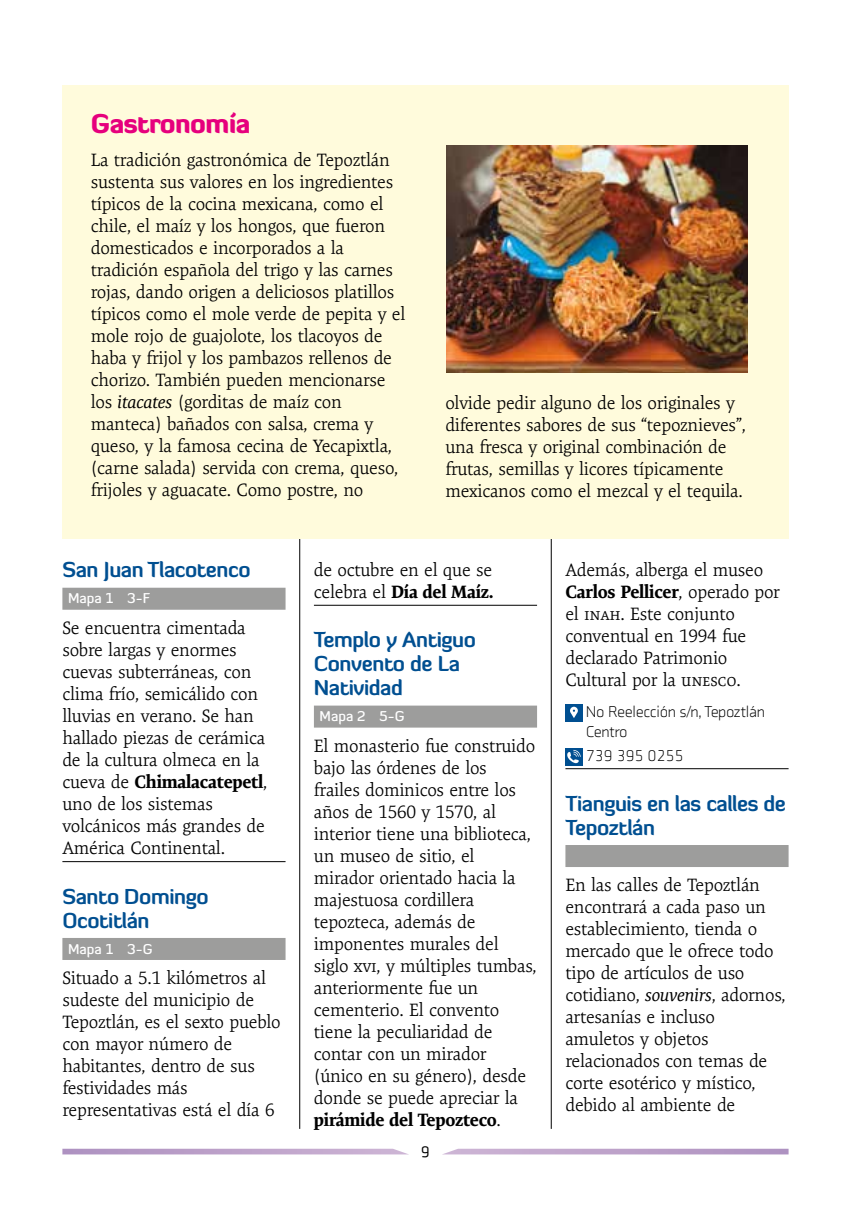
<style>
.page{position:relative;width:851px;height:1231px;background:#fff}
.page>*{position:absolute;margin:0;border:0;box-sizing:border-box;transform-origin:0 0}
.t1{font:900 26px "Diavlo";letter-spacing:-.02em;color:#e6007d}
.t2{font:700 21px/24px "Diavlo";letter-spacing:-.02em;color:#004f91}
.t3{font:300 18px/22px "Expo Serif Pro";letter-spacing:-.02em;color:#000}
.t4{font:300 16px/20px "Axia";letter-spacing:-.025em;color:#000}
.t5{font:16px "Axia";color:#000}
.t6{font:500 14px "Diavlo";color:#fff}
.s1{font-weight:400;font-style:italic}
.s2{font-weight:700}
</style>
<div class="page">
<hr style="left:299px;top:85px;width:1px;height:1043px;background:#000">
<hr style="left:551px;top:85px;width:1px;height:1043px;background:#000">
<svg style="left:444px;top:1148px;width:344px;height:6px"></svg>
<svg style="left:62px;top:1148px;width:345px;height:6px"></svg>
<div style="left:62px;top:587px;width:223px;height:22px;background:#9d9d9c"></div>
<hr style="left:62px;top:861px;width:223px;height:1px;background:#000">
<div style="left:62px;top:937px;width:223px;height:22px;background:#9d9d9c"></div>
<hr style="left:314px;top:605px;width:223px;height:1px;background:#000">
<div style="left:314px;top:705px;width:223px;height:22px;background:#9d9d9c"></div>
<hr style="left:565px;top:768px;width:223px;height:1px;background:#000">
<div style="left:565px;top:844px;width:223px;height:22px;background:#9d9d9c"></div>
<div style="left:565px;top:704px;width:17px;height:17px;background:#004f91"></div>
<svg style="left:570px;top:706px;width:7px;height:12px"></svg>
<div style="left:565px;top:748px;width:17px;height:17px;background:#004f91"></div>
<svg style="left:567px;top:750px;width:13px;height:13px"></svg>
<div style="left:62px;top:85px;width:726px;height:454px;background:#fffbdc"></div>
<img style="left:446px;top:145px;width:301px;height:227px">
<h1 class="t1" style="left:91px;top:107px;width:161px">Gastronomía</h1>
<p class="t3" style="left:91px;top:149px;width:316px">La tradición gastronómica de Tepoztlán sustenta sus valores en los ingredientes típicos de la cocina mexicana, como el chile, el maíz y los hongos, que fueron domesticados e incorporados a la tradición española del trigo y las carnes rojas, dando origen a deliciosos platillos típicos como el mole verde de pepita y el mole rojo de guajolote, los tlacoyos de haba y frijol y los pambazos rellenos de chorizo. También pueden mencionarse los <span class="s1">itacates</span> (gorditas de maíz con manteca) bañados con salsa, crema y queso, y la famosa cecina de Yecapixtla, (carne salada) servida con crema, queso, frijoles y aguacate. Como postre, no</p>
<p class="t3" style="left:445px;top:392px;width:302px">olvide pedir alguno de los originales y diferentes sabores de sus “tepoznieves”, una fresca y original combinación de frutas, semillas y licores típicamente mexicanos como el mezcal y el tequila.</p>
<p class="t2" style="left:62px;top:557px;width:190px">San Juan Tlacotenco</p>
<p class="t6" style="left:68px;top:589px;width:83px">Mapa 1 3-F</p>
<p class="t3" style="left:62px;top:616px;width:206px">Se encuentra cimentada sobre largas y enormes cuevas subterráneas, con clima frío, semicálido con lluvias en verano. Se han hallado piezas de cerámica de la cultura olmeca en la cueva de <span class="s2">Chimalacatepetl</span>, uno de los sistemas volcánicos más grandes de<br>América Continental.</p>
<p class="t2" style="left:62px;top:883px;width:148px">Santo Domingo<br>Ocotitlán</p>
<p class="t6" style="left:68px;top:939px;width:86px">Mapa 1 3-G</p>
<p class="t3" style="left:62px;top:966px;width:220px">Situado a 5.1 kilómetros al sudeste del municipio de<br>Tepoztlán, es el sexto pueblo con mayor número de habitantes, dentro de sus festividades más representativas está el día 6</p>
<p class="t3" style="left:314px;top:558px;width:181px">de octubre en el que se celebra el <span class="s2">Día del Maíz.</span></p>
<p class="t2" style="left:314px;top:627px;width:163px">Templo y Antiguo<br>Convento de La<br>Natividad</p>
<p class="t6" style="left:319px;top:707px;width:86px">Mapa 2 5-G</p>
<p class="t3" style="left:314px;top:734px;width:224px">El monasterio fue construido bajo las órdenes de los frailes dominicos entre los años de 1560 y 1570, al interior tiene una biblioteca, un museo de sitio, el mirador orientado hacia la majestuosa cordillera tepozteca, además de imponentes murales del siglo xvi, y múltiples tumbas, anteriormente fue un cementerio. El convento tiene la peculiaridad de contar con un mirador (único en su género), desde donde se puede apreciar la <span class="s2">pirámide del Tepozteco</span>.</p>
<p class="t5" style="left:421px;top:1139px;width:10px">9</p>
<p class="t3" style="left:565px;top:558px;width:216px">Además, alberga el museo<br><span class="s2">Carlos Pellicer</span>, operado por el inah. Este conjunto conventual en 1994 fue declarado Patrimonio<br>Cultural por la unesco.</p>
<p class="t4" style="left:586px;top:701px;width:181px">No Reelección s/n, Tepoztlán<br>Centro</p>
<p class="t4" style="left:586px;top:745px;width:99px">739 395 0255</p>
<p class="t2" style="left:565px;top:790px;width:222px">Tianguis en las calles de<br>Tepoztlán</p>
<p class="t3" style="left:565px;top:873px;width:222px">En las calles de Tepoztlán encontrará a cada paso un establecimiento, tienda o mercado que le ofrece todo tipo de artículos de uso cotidiano, <span class="s1">souvenirs</span>, adornos, artesanías e incluso amuletos y objetos relacionados con temas de corte esotérico y místico, debido al ambiente de</p>
</div>
